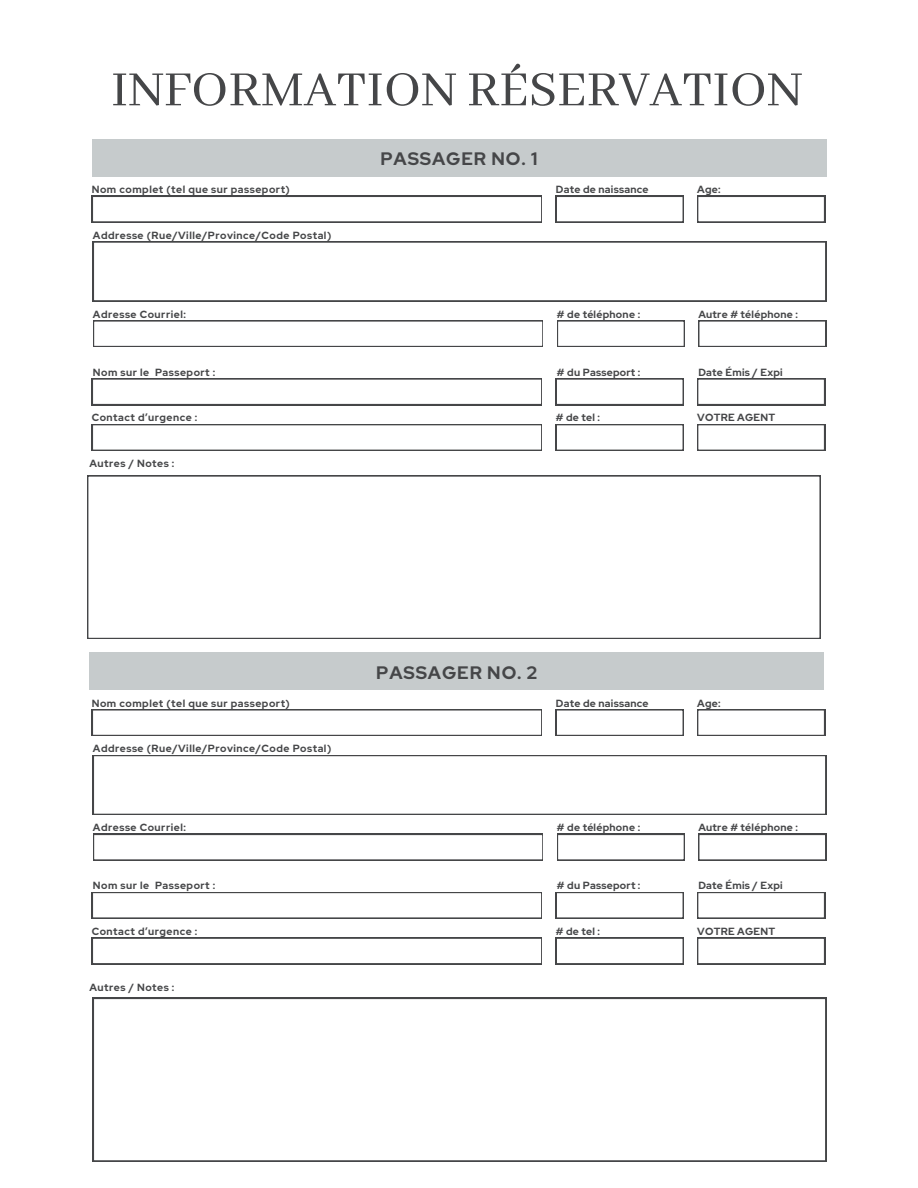
<style>
.page{position:relative;width:918px;height:1188px;background:#fff}
.page>*{position:absolute;margin:0;border:0;box-sizing:border-box;transform-origin:0 0}
.t1{font:54.3px "Abhaya Libre";color:#454648}
.t2{font:700 18px "Red Hat Display";letter-spacing:.05em;color:#454648}
.t3{font:700 10.35px "Red Hat Display";letter-spacing:.05em;color:#454648}
.t4{font:700 10.35px "Red Hat Display";letter-spacing:.025em;color:#454648}
</style>
<div class="page">
<div style="left:92px;top:139px;width:734px;height:38px;background:#c6cbcc"></div>
<svg style="left:92px;top:196px;width:450px;height:26px"></svg>
<svg style="left:697px;top:196px;width:128px;height:26px"></svg>
<svg style="left:556px;top:196px;width:128px;height:26px"></svg>
<svg style="left:93px;top:242px;width:733px;height:59px"></svg>
<svg style="left:93px;top:320px;width:450px;height:27px"></svg>
<svg style="left:698px;top:320px;width:128px;height:27px"></svg>
<svg style="left:557px;top:320px;width:128px;height:27px"></svg>
<svg style="left:92px;top:379px;width:450px;height:26px"></svg>
<svg style="left:697px;top:379px;width:128px;height:26px"></svg>
<svg style="left:556px;top:379px;width:128px;height:26px"></svg>
<svg style="left:92px;top:424px;width:450px;height:27px"></svg>
<svg style="left:697px;top:424px;width:128px;height:27px"></svg>
<svg style="left:556px;top:424px;width:128px;height:27px"></svg>
<div style="left:90px;top:652px;width:734px;height:38px;background:#c6cbcc"></div>
<svg style="left:92px;top:709px;width:450px;height:27px"></svg>
<svg style="left:697px;top:709px;width:128px;height:27px"></svg>
<svg style="left:556px;top:709px;width:128px;height:27px"></svg>
<svg style="left:93px;top:755px;width:733px;height:60px"></svg>
<svg style="left:93px;top:834px;width:450px;height:26px"></svg>
<svg style="left:698px;top:834px;width:128px;height:26px"></svg>
<svg style="left:557px;top:834px;width:128px;height:26px"></svg>
<svg style="left:92px;top:892px;width:450px;height:27px"></svg>
<svg style="left:697px;top:892px;width:128px;height:27px"></svg>
<svg style="left:556px;top:892px;width:128px;height:27px"></svg>
<svg style="left:92px;top:938px;width:450px;height:26px"></svg>
<svg style="left:697px;top:938px;width:128px;height:26px"></svg>
<svg style="left:556px;top:938px;width:128px;height:26px"></svg>
<svg style="left:93px;top:998px;width:733px;height:163px"></svg>
<svg style="left:87px;top:476px;width:734px;height:163px"></svg>
<h1 class="t1" style="left:111px;top:60px;width:693px">INFORMATION RÉSERVATION</h1>
<p class="t3" style="left:92px;top:183px;width:200px">Nom complet (tel que sur passeport)</p>
<p class="t3" style="left:93px;top:228px;width:240px">Addresse (Rue/Ville/Province/Code Postal)</p>
<h2 class="t2" style="left:380px;top:147px;width:159px">PASSAGER NO. 1</h2>
<p class="t4" style="left:556px;top:183px;width:94px">Date de naissance</p>
<p class="t3" style="left:93px;top:307px;width:94px">Adresse Courriel:</p>
<p class="t4" style="left:557px;top:307px;width:85px"># de téléphone :</p>
<p class="t3" style="left:697px;top:183px;width:25px">Age:</p>
<p class="t4" style="left:698px;top:307px;width:101px">Autre # téléphone :</p>
<p class="t3" style="left:93px;top:365px;width:124px">Nom sur le Passeport :</p>
<p class="t4" style="left:698px;top:365px;width:86px">Date Émis / Expi</p>
<p class="t4" style="left:557px;top:365px;width:85px"># du Passeport :</p>
<p class="t3" style="left:92px;top:411px;width:107px">Contact d’urgence :</p>
<p class="t4" style="left:697px;top:411px;width:80px">VOTRE AGENT</p>
<p class="t3" style="left:556px;top:411px;width:46px"># de tel :</p>
<p class="t3" style="left:90px;top:457px;width:86px">Autres / Notes :</p>
<h2 class="t2" style="left:376px;top:661px;width:163px">PASSAGER NO. 2</h2>
<p class="t4" style="left:556px;top:696px;width:94px">Date de naissance</p>
<p class="t3" style="left:92px;top:696px;width:200px">Nom complet (tel que sur passeport)</p>
<p class="t3" style="left:697px;top:696px;width:25px">Age:</p>
<p class="t3" style="left:93px;top:742px;width:240px">Addresse (Rue/Ville/Province/Code Postal)</p>
<p class="t3" style="left:93px;top:821px;width:94px">Adresse Courriel:</p>
<p class="t4" style="left:557px;top:821px;width:85px"># de téléphone :</p>
<p class="t4" style="left:698px;top:821px;width:101px">Autre # téléphone :</p>
<p class="t3" style="left:93px;top:879px;width:124px">Nom sur le Passeport :</p>
<p class="t4" style="left:698px;top:879px;width:86px">Date Émis / Expi</p>
<p class="t4" style="left:557px;top:879px;width:85px"># du Passeport :</p>
<p class="t3" style="left:92px;top:925px;width:107px">Contact d’urgence :</p>
<p class="t4" style="left:697px;top:925px;width:80px">VOTRE AGENT</p>
<p class="t3" style="left:556px;top:925px;width:46px"># de tel :</p>
<p class="t3" style="left:90px;top:980px;width:86px">Autres / Notes :</p>
</div>
